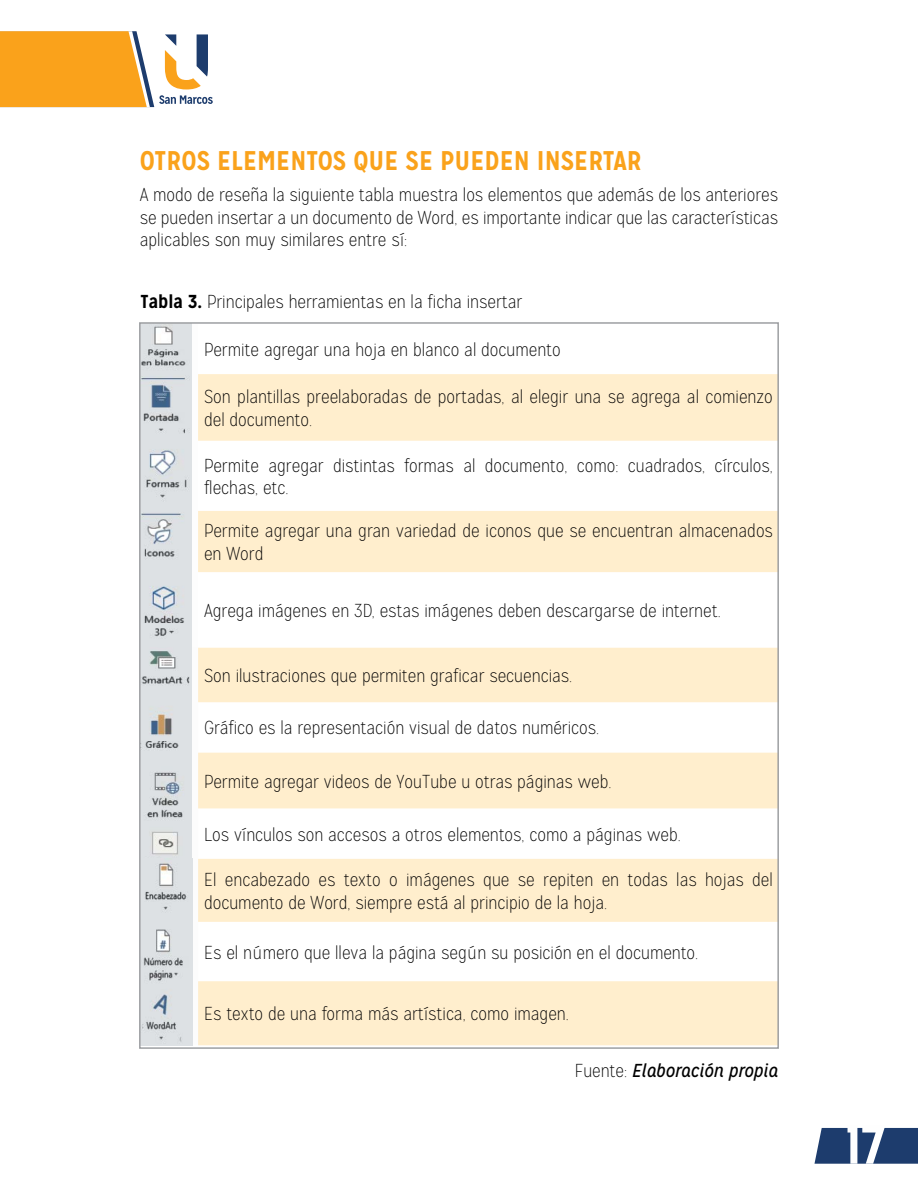
<style>
.page{position:relative;width:918px;height:1188px;background:#fff}
.page>*{position:absolute;margin:0;border:0;box-sizing:border-box;transform-origin:0 0}
.t1{font:700 54.15px "Mission Gothic";color:#fefefe}
.t2{font:700 27px "Mission Gothic";color:#faa21b}
.t3{font:100 18.75px/22.5px "Mission Gothic";color:#000}
.t4{font:italic 18.75px "Mission Gothic";color:#000}
.s1{font-weight:700}
.s2{font-weight:100;font-style:normal}
</style>
<div class="page">
<div style="left:815px;top:1128px;width:103px;height:36px;background:#1d3c6d"></div>
<svg style="left:0;top:31px;width:213px;height:76px"></svg>
<svg style="left:191px;top:325px;width:1px;height:323px"></svg>
<svg style="left:198px;top:374px;width:578px;height:671px;fill:#ffeecd"></svg>
<svg style="left:191px;top:648px;width:2px;height:211px"></svg>
<img style="left:142px;top:325px;width:49px;height:534px">
<img style="left:142px;top:859px;width:51px;height:186px">
<h2 class="t2" style="left:140px;top:144px;width:504px">OTROS ELEMENTOS QUE SE PUEDEN INSERTAR</h2>
<p class="t3" style="left:140px;top:184px;width:640px;text-align:justify">A modo de reseña la siguiente tabla muestra los elementos que además de los anteriores se pueden insertar a un documento de Word, es importante indicar que las características aplicables son muy similares entre sí:</p>
<p class="t3" style="left:141px;top:290px;width:383px"><span class="s1">Tabla 3.</span> Principales herramientas en la ficha insertar</p>
<p class="t3" style="left:204px;top:338px;width:358px">Permite agregar una hoja en blanco al documento</p>
<p class="t3" style="left:204px;top:386px;width:570px">Son plantillas preelaboradas de portadas, al elegir una se agrega al comienzo del documento.</p>
<p class="t3" style="left:204px;top:454px;width:570px">Permite agregar distintas formas al documento, como: cuadrados, círculos, flechas, etc.</p>
<p class="t3" style="left:204px;top:520px;width:570px">Permite agregar una gran variedad de iconos que se encuentran almacenados en Word</p>
<p class="t3" style="left:204px;top:599px;width:518px">Agrega imágenes en 3D, estas imágenes deben descargarse de internet.</p>
<p class="t3" style="left:204px;top:665px;width:370px">Son ilustraciones que permiten graficar secuencias.</p>
<p class="t3" style="left:204px;top:717px;width:397px">Gráfico es la representación visual de datos numéricos.</p>
<p class="t3" style="left:204px;top:770px;width:409px">Permite agregar videos de YouTube u otras páginas web.</p>
<p class="t3" style="left:204px;top:823px;width:478px">Los vínculos son accesos a otros elementos, como a páginas web.</p>
<p class="t3" style="left:204px;top:869px;width:570px">El encabezado es texto o imágenes que se repiten en todas las hojas del documento de Word, siempre está al principio de la hoja.</p>
<p class="t3" style="left:204px;top:941px;width:496px">Es el número que lleva la página según su posición en el documento.</p>
<p class="t3" style="left:204px;top:1003px;width:366px">Es texto de una forma más artística, como imagen.</p>
<p class="t4" style="left:575px;top:1059px;width:205px"><span class="s2">Fuente:</span> Elaboración propia</p>
<h1 class="t1" style="left:846px;top:1111px;width:40px">17</h1>
</div>
